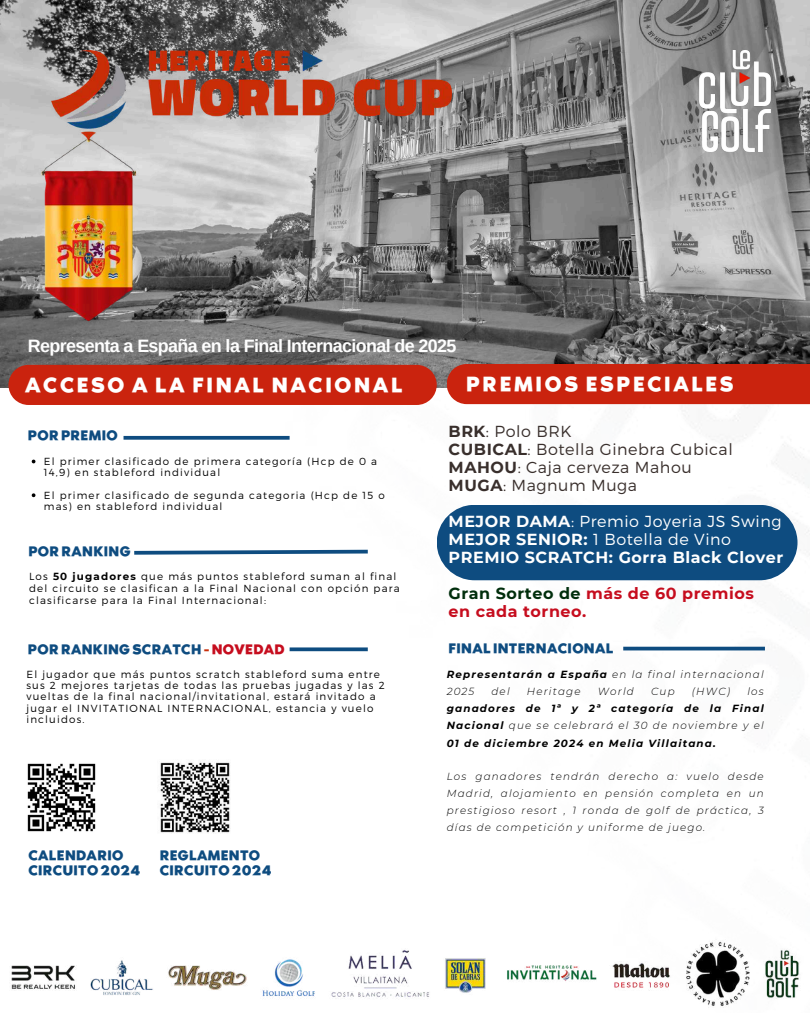
<style>
.page{position:relative;width:810px;height:1013px;background:#fff}
.page>*{position:absolute;margin:0;border:0;box-sizing:border-box;transform-origin:0 0}
.t1{font:26.2px "RTL Media Pro Medium";letter-spacing:.1em;color:#fff}
.t2{font:700 17.9px "Arimo";letter-spacing:-.035em;color:#fefefe}
.t3{font:17.5px/14.9px "RTL Media Pro Medium";letter-spacing:.02em;color:#0e4c80}
.t4{font:700 15.9px/18px "Montserrat";letter-spacing:.035em;color:#fff}
.t5{font:300 15.9px/18px "Montserrat";letter-spacing:.035em;color:#392f2c}
.t6{font:700 15.9px/18px "Montserrat";letter-spacing:.035em;color:#c60d1e}
.t7{font:300 10.3px/11.2px "Montserrat";letter-spacing:.115em;color:#000}
.t8{font:italic 300 10.3px/17.2px "Montserrat";letter-spacing:.115em;color:#000}
.t9{font:italic 700 10.3px/17.2px "Montserrat";letter-spacing:.115em;color:#000;text-align:justify}
.s1{font-weight:700}
.s2{color:#fefefe}
.s3{font-weight:300;color:#fefefe}
.s4{font-weight:300}
.s5{color:#002e0c}
.s6{color:#c92e09}
.s7{color:#c60d1e}
</style>
<div class="page">
<div style="left:437px;top:505px;width:361px;height:75px;background:#0e4c80;border-radius:38px"></div>
<img style="left:0;top:0;width:810px;height:387px">
<img style="left:0;top:88px;width:297px;height:279px">
<img style="left:52px;top:50px;width:399px;height:90px">
<svg style="left:134px;top:549px;width:234px;height:6px"></svg>
<svg style="left:623px;top:646px;width:142px;height:4px"></svg>
<hr style="left:124px;top:436px;width:166px;height:3px;background:#0e4c80">
<img style="left:27px;top:763px;width:69px;height:69px">
<div style="left:447px;top:364px;width:363px;height:40px;background:#ca230e"></div>
<div style="left:8px;top:365px;width:429px;height:40px;background:#ca230e"></div>
<svg style="left:290px;top:647px;width:78px;height:4px"></svg>
<img style="left:699px;top:50px;width:72px;height:102px">
<img style="left:160px;top:761px;width:70px;height:72px">
<img style="left:11px;top:941px;width:788px;height:67px">
<svg style="left:32px;top:459px;width:3px;height:4px"></svg>
<svg style="left:32px;top:493px;width:3px;height:4px"></svg>
<h2 class="t2" style="left:28px;top:336px;width:430px">Representa a España en la Final Internacional de 2025</h2>
<h1 class="t1" style="left:25px;top:373px;width:379px">ACCESO A LA FINAL NACIONAL</h1>
<h3 class="t5" style="left:449px;top:421px;width:286px"><span class="s1">BRK</span>: Polo BRK<br><span class="s1">CUBICAL</span>: Botella Ginebra Cubical<br><span class="s1">MAHOU</span>: Caja cerveza Mahou<br><span class="s1">MUGA</span>: Magnum Muga</h3>
<h3 class="t4" style="left:449px;top:512px;width:336px"><span class="s2">MEJOR DAMA</span><span class="s3">:</span> <span class="s4">Premio Joyeria JS Swing<br></span>MEJOR SENIOR: <span class="s4">1 Botella de Vino<br></span>PREMIO SCRATCH: Gorra Black Clover</h3>
<h3 class="t6" style="left:449px;top:584px;width:307px"><span class="s5">Gran Sorteo de</span> más de 60 premios en cada torneo.</h3>
<h1 class="t1" style="left:466px;top:372px;width:269px">PREMIOS ESPECIALES</h1>
<h3 class="t3" style="left:28px;top:429px;width:91px">PORPREMIO</h3>
<p class="t7" style="left:44px;top:455px;width:335px">El primer clasificado de primera categoría (Hcp de 0 a<br>14,9) en stableford individual</p>
<p class="t7" style="left:44px;top:489px;width:342px">El primer clasificado de segunda categoria (Hcp de 15 o mas) en stableford individual</p>
<h3 class="t3" style="left:28px;top:545px;width:104px">PORRANKING</h3>
<p class="t7" style="left:29px;top:569px;width:372px;line-height:12.8px">Los <span class="s1">50 jugadores</span> que más puntos stableford suman al final del circuito se clasifican a la Final Nacional con opción para</p>
<p class="t7" style="left:29px;top:594px;width:238px">clasificarse para la Final Internacional:</p>
<h3 class="t3" style="left:28px;top:643px;width:258px">PORRANKINGSCRATCH<span class="s6">-</span><span class="s7">NOVEDAD</span></h3>
<p class="t7" style="left:26px;top:668px;width:360px">El jugador que más puntos scratch stableford suma entre sus 2 mejores tarjetas de todas las pruebas jugadas y las 2 vueltas de la final nacional/invitational, estará invitado a jugar el INVITATIONAL INTERNACIONAL, estancia y vuelo incluidos.</p>
<h3 class="t3" style="left:28px;top:849px;width:113px">CALENDARIO<br>CIRCUITO2024</h3>
<h3 class="t3" style="left:160px;top:849px;width:113px">REGLAMENTO<br>CIRCUITO2024</h3>
<h3 class="t3" style="left:449px;top:642px;width:166px">FINALINTERNACIONAL</h3>
<p class="t8" style="left:447px;top:665px;width:319px"><span class="s1">Representarán a España</span> en la final internacional<br>2025</p>
<p class="t8" style="left:492px;top:682px;width:20px">del</p>
<p class="t8" style="left:527px;top:682px;width:55px">Heritage</p>
<p class="t8" style="left:598px;top:682px;width:38px">World</p>
<p class="t8" style="left:651px;top:682px;width:25px">Cup</p>
<p class="t8" style="left:692px;top:682px;width:40px">(HWC)</p>
<p class="t8" style="left:747px;top:682px;width:18px">los</p>
<p class="t9" style="left:447px;top:699px;width:319px">ganadores de 1ª y 2ª categoría de la Final Nacional <span class="s4">que se celebrará el 30 de noviembre y el </span>01 de diciembre 2024 en Melia Villaitana.</p>
<p class="t8" style="left:447px;top:767px;width:319px;text-align:justify">Los ganadores tendrán derecho a: vuelo desde Madrid, alojamiento en pensión completa en un prestigioso resort , 1 ronda de golf de práctica, 3 días de competición y uniforme de juego.</p>
</div>
